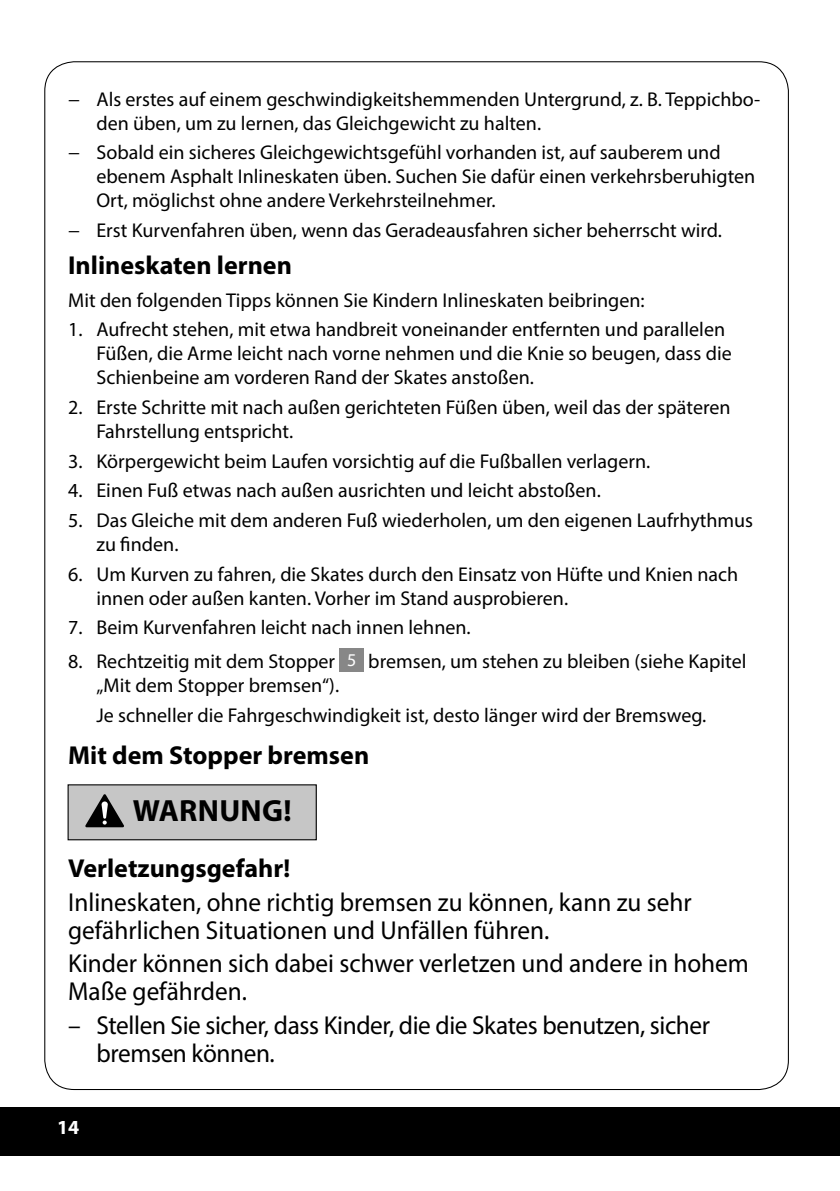
<style>
.page{position:relative;width:840px;height:1191px;background:#fff}
.page>*{position:absolute;margin:0;border:0;box-sizing:border-box;transform-origin:0 0}
.t1{font:700 30.8px "Myriad Pro";letter-spacing:.01em;color:#000}
.t2{font:26px/28px "Myriad Pro";color:#000}
.t3{font:700 26px "Myriad Pro";color:#000}
.t4{font:20px/24px "Myriad Pro";color:#000}
.t5{font:700 20px "Myriad Pro";color:#fff}
.s1{font-size:18px;color:#fff}
</style>
<div class="page">
<div style="left:0;top:1107px;width:839px;height:49px;background:#000"></div>
<svg style="left:339px;top:648px;width:24px;height:24px"></svg>
<div style="left:68px;top:785px;width:248px;height:54px;background:#c6c6c6"></div>
<div style="left:67px;top:784px;width:249px;height:56px;border:1px solid #000"></div>
<svg style="left:85px;top:794px;width:39px;height:33px"></svg>
<p class="t4" style="left:96px;top:87px;width:665px;text-indent:-28px">− Als erstes auf einem geschwindigkeitshemmenden Untergrund, z. B. Teppichbo&shy;den üben, um zu lernen, das Gleichgewicht zu halten.</p>
<p class="t4" style="left:96px;top:140px;width:660px;text-indent:-28px">− Sobald ein sicheres Gleichgewichtsgefühl vorhanden ist, auf sauberem und ebenem Asphalt Inlineskaten üben. Suchen Sie dafür einen verkehrsberuhigten<br>Ort, möglichst ohne andere Verkehrsteilnehmer.</p>
<p class="t4" style="left:68px;top:218px;width:655px">− Erst Kurvenfahren üben, wenn das Geradeausfahren sicher beherrscht wird.</p>
<h2 class="t3" style="left:68px;top:248px;width:225px">Inlineskaten lernen</h2>
<p class="t4" style="left:68px;top:287px;width:577px">Mit den folgenden Tipps können Sie Kindern Inlineskaten beibringen:</p>
<p class="t4" style="left:96px;top:317px;width:636px;text-indent:-28px">1. Aufrecht stehen, mit etwa handbreit voneinander entfernten und parallelen<br>Füßen, die Arme leicht nach vorne nehmen und die Knie so beugen, dass die<br>Schienbeine am vorderen Rand der Skates anstoßen.</p>
<p class="t4" style="left:96px;top:395px;width:635px;text-indent:-28px">2. Erste Schritte mit nach außen gerichteten Füßen üben, weil das der späteren<br>Fahrstellung entspricht.</p>
<p class="t4" style="left:68px;top:448px;width:583px">3. Körpergewicht beim Laufen vorsichtig auf die Fußballen verlagern.</p>
<p class="t4" style="left:68px;top:478px;width:534px">4. Einen Fuß etwas nach außen ausrichten und leicht abstoßen.</p>
<p class="t4" style="left:96px;top:508px;width:657px;text-indent:-28px">5. Das Gleiche mit dem anderen Fuß wiederholen, um den eigenen Laufrhythmus zu finden.</p>
<p class="t4" style="left:96px;top:561px;width:643px;text-indent:-28px">6. Um Kurven zu fahren, die Skates durch den Einsatz von Hüfte und Knien nach innen oder außen kanten. Vorher im Stand ausprobieren.</p>
<p class="t4" style="left:68px;top:615px;width:404px">7. Beim Kurvenfahren leicht nach innen lehnen.</p>
<p class="t4" style="left:96px;top:649px;width:651px;text-indent:-28px">8. Rechtzeitig mit dem Stopper <span class="s1">5</span> bremsen, um stehen zu bleiben (siehe Kapitel „Mit dem Stopper bremsen“).</p>
<p class="t4" style="left:96px;top:702px;width:611px">Je schneller die Fahrgeschwindigkeit ist, desto länger wird der Bremsweg.</p>
<h2 class="t3" style="left:68px;top:738px;width:302px">Mit dem Stopper bremsen</h2>
<h1 class="t1" style="left:133px;top:790px;width:160px">WARNUNG!</h1>
<h2 class="t3" style="left:68px;top:851px;width:223px">Verletzungsgefahr!</h2>
<h2 class="t2" style="left:68px;top:887px;width:625px">Inlineskaten, ohne richtig bremsen zu können, kann zu sehr gefährlichen Situationen und Unfällen führen.</h2>
<h2 class="t2" style="left:68px;top:949px;width:682px">Kinder können sich dabei schwer verletzen und andere in hohem<br>Maße gefährden.</h2>
<h2 class="t2" style="left:96px;top:1010px;width:614px;text-indent:-28px">– Stellen Sie sicher, dass Kinder, die die Skates benutzen, sicher bremsen können.</h2>
<p class="t5" style="left:57px;top:1114px;width:24px">14</p>
</div>
